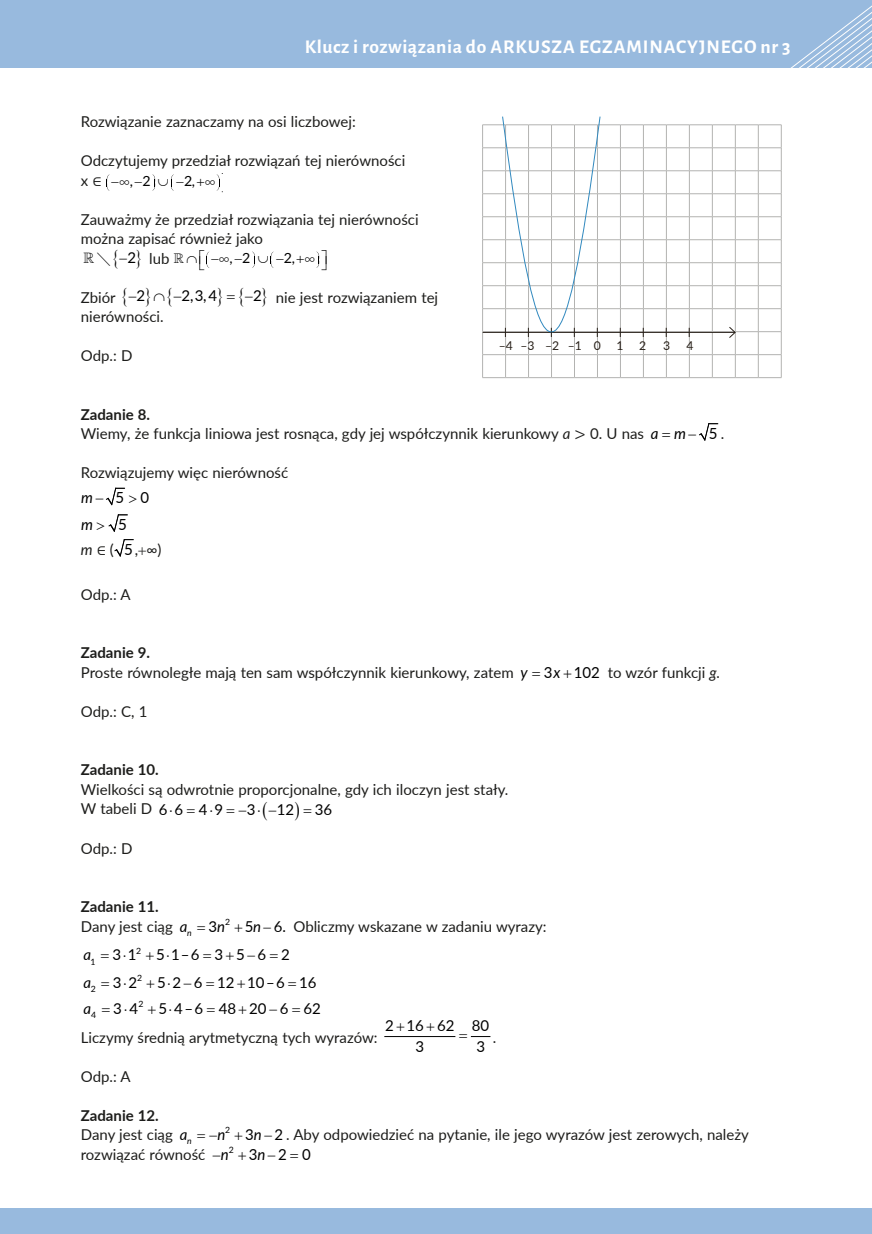
<style>
.page{position:relative;width:872px;height:1234px;background:#fff}
.page>*{position:absolute;margin:0;border:0;box-sizing:border-box;transform-origin:0 0}
.t1{font:700 19.5px "Alegreya Sans";letter-spacing:.03em;color:#fff}
.t2{font:15.3px "Lato";color:#000}
.t3{font:italic 15.3px/26.5px "Lato";color:#000}
.t4{font:15.15px/21.5px "Lato";color:#000}
.t5{font:300 15.15px "Lato";color:#000}
.t6{font:15px/19.5px "Lato";color:#1d1d1b}
.t7{font:15px "Lato";color:#000}
.t8{font:700 15px "Lato";color:#1d1d1b}
.t9{font:italic 15px "Lato";color:#000}
.t10{font:13.95px "Lato";color:#000}
.t11{font:13.95px "Euclid Math Two";color:#000}
.t12{font:12.15px "Lato";color:#29211a}
.t13{font:8.85px "Lato";color:#000}
.t14{font:8.7px "Lato";color:#000}
.t15{font:italic 8.7px "Lato";color:#000}
.s1{font-family:"Cambria Math"}
.s2{font-weight:300;font-size:15.15px}
.s3{color:#000}
.s4{font-family:"Euclid Math Two";font-size:13.95px;color:#000}
.s5{font-weight:700}
.s6{font-style:italic}
.s7{font-style:italic;font-size:15.3px;color:#000}
.s8{font-size:15.3px;color:#000}
.s9{font-style:normal}
.s10{font-style:italic;color:#000}
</style>
<div class="page">
<div style="left:0;top:1208px;width:872px;height:25px;background:#98bade"></div>
<div style="left:0;top:0;width:872px;height:68px;background:#98bade"></div>
<svg style="left:790px;top:5px;width:82px;height:63px"></svg>
<svg style="left:699px;top:423px;width:18px;height:17px"></svg>
<hr style="left:385px;top:1035px;width:70px;height:1px;background:#000">
<svg style="left:482px;top:116px;width:300px;height:262px"></svg>
<svg style="left:152px;top:174px;width:22px;height:17px"></svg>
<svg style="left:106px;top:174px;width:4px;height:17px"></svg>
<svg style="left:216px;top:174px;width:4px;height:17px"></svg>
<svg style="left:252px;top:251px;width:22px;height:17px"></svg>
<svg style="left:206px;top:251px;width:4px;height:17px"></svg>
<svg style="left:316px;top:251px;width:4px;height:17px"></svg>
<svg style="left:106px;top:487px;width:19px;height:18px"></svg>
<svg style="left:108px;top:514px;width:19px;height:18px"></svg>
<svg style="left:114px;top:539px;width:20px;height:17px"></svg>
<svg style="left:470px;top:1036px;width:20px;height:1px"></svg>
<h1 class="t1" style="left:305px;top:32px;width:487px">Klucz i rozwiązania do ARKUSZA EGZAMINACYJNEGO nr 3</h1>
<p class="t6" style="left:81px;top:111px;width:276px">Rozwiązanie zaznaczamy na osi liczbowej:</p>
<p class="t6" style="left:81px;top:150px;width:326px">Odczytujemy przedział rozwiązań tej nierówności x <span class="s1">∈</span></p>
<p class="t10" style="left:119px;top:171px;width:33px"><span class="s2">∞</span>, 2</p>
<p class="t10" style="left:184px;top:171px;width:13px">2,</p>
<p class="t11" style="left:74px;top:173px;width:12px">R</p>
<p class="t5" style="left:204px;top:171px;width:13px">∞</p>
<p class="t6" style="left:81px;top:209px;width:339px">Zauważmy że przedział rozwiązania tej nierówności</p>
<p class="t6" style="left:81px;top:228px;width:184px">można zapisać również jako</p>
<p class="t6" style="left:119px;top:248px;width:66px"><span class="s3">−2</span> lub <span class="s4">R</span></p>
<p class="t10" style="left:218px;top:248px;width:33px"><span class="s2">∞</span>, 2</p>
<p class="t10" style="left:284px;top:248px;width:13px">2,</p>
<p class="t5" style="left:304px;top:248px;width:13px">∞</p>
<p class="t6" style="left:81px;top:287px;width:102px">Zbiór <span class="s3">−</span> <span class="s3">∩</span> <span class="s3">−</span></p>
<p class="t7" style="left:137px;top:285px;width:10px">2</p>
<p class="t7" style="left:182px;top:285px;width:37px">2,3,4</p>
<p class="t6" style="left:253px;top:287px;width:187px"><span class="s3">2</span> nie jest rozwiązaniem tej</p>
<p class="t6" style="left:81px;top:306px;width:84px">nierówności.</p>
<p class="t6" style="left:81px;top:345px;width:53px">Odp.: D</p>
<p class="t12" style="left:499px;top:337px;width:103px">–4 –3 –2 –1 0</p>
<p class="t12" style="left:616px;top:337px;width:9px">1</p>
<p class="t12" style="left:639px;top:337px;width:9px">2</p>
<p class="t12" style="left:663px;top:337px;width:9px">3</p>
<p class="t12" style="left:686px;top:337px;width:9px">4</p>
<p class="t6" style="left:81px;top:404px;width:645px"><span class="s5">Zadanie 8.<br></span>Wiemy, że funkcja liniowa jest rosnąca, gdy jej współczynnik kierunkowy <span class="s6">a</span> <span class="s1">&gt;</span> 0. U nas <span class="s7">a m</span> <span class="s3">−</span> <span class="s8">5</span> .</p>
<p class="t6" style="left:81px;top:462px;width:209px">Rozwiązujemy więc nierówność</p>
<p class="t3" style="left:81px;top:484px;width:69px">m−<span class="s9">5 0 </span>m</p>
<p class="t2" style="left:118px;top:513px;width:10px">5</p>
<p class="t6" style="left:81px;top:539px;width:82px"><span class="s6">m</span><span class="s7">m</span><span class="s1">∈</span> ( <span class="s8">5</span>, ∞)</p>
<p class="t6" style="left:81px;top:584px;width:51px">Odp.: A</p>
<p class="t6" style="left:81px;top:642px;width:448px"><span class="s5">Zadanie 9.<br></span>Proste równoległe mają ten sam współczynnik kierunkowy, zatem <span class="s7">y</span></p>
<p class="t6" style="left:81px;top:701px;width:68px">Odp.: C, 1</p>
<p class="t2" style="left:544px;top:661px;width:18px">3<span class="s6">x</span></p>
<p class="t6" style="left:574px;top:662px;width:148px"><span class="s8">102</span> to wzór funkcji <span class="s6">g.</span></p>
<p class="t8" style="left:81px;top:758px;width:80px">Zadanie 10.</p>
<p class="t6" style="left:81px;top:779px;width:429px">Wielkości są odwrotnie proporcjonalne, gdy ich iloczyn jest stały.<br>W tabeli D <span class="s3">6 6 4 9</span></p>
<p class="t7" style="left:238px;top:798px;width:57px">− ⋅ −12</p>
<p class="t7" style="left:315px;top:798px;width:19px">36</p>
<p class="t7" style="left:247px;top:798px;width:10px">3</p>
<p class="t6" style="left:81px;top:837px;width:53px">Odp.: D</p>
<p class="t8" style="left:81px;top:895px;width:80px">Zadanie 11.</p>
<p class="t6" style="left:81px;top:915px;width:94px">Dany jest ciąg</p>
<p class="t14" style="left:225px;top:915px;width:7px">2</p>
<p class="t15" style="left:180px;top:926px;width:14px">n<sup>a</sup></p>
<p class="t6" style="left:293px;top:915px;width:255px">Obliczmy wskazane w zadaniu wyrazy:</p>
<p class="t7" style="left:209px;top:915px;width:18px">3<span class="s6">n</span></p>
<p class="t7" style="left:245px;top:915px;width:43px">5<span class="s6">n</span>−6.</p>
<p class="t14" style="left:136px;top:944px;width:7px">2</p>
<p class="t9" style="left:83px;top:944px;width:14px">a<sub>1</sub></p>
<p class="t7" style="left:112px;top:943px;width:25px">3 1</p>
<p class="t7" style="left:156px;top:943px;width:135px">51–6 356 2</p>
<p class="t14" style="left:137px;top:971px;width:7px">2</p>
<p class="t9" style="left:83px;top:971px;width:14px">a<sub>2</sub></p>
<p class="t7" style="left:113px;top:971px;width:26px">3 2</p>
<p class="t7" style="left:157px;top:971px;width:161px">5 2 6 12 10–6 16</p>
<p class="t14" style="left:138px;top:997px;width:7px">2</p>
<p class="t9" style="left:83px;top:997px;width:14px">a<sub>4</sub></p>
<p class="t7" style="left:113px;top:997px;width:26px">3 4</p>
<p class="t7" style="left:158px;top:997px;width:164px">5 4–6 48 20 6 62</p>
<p class="t6" style="left:81px;top:1026px;width:298px">Liczymy średnią arytmetyczną tych wyrazów:</p>
<p class="t4" style="left:415px;top:1013px;width:75px;text-indent:-30px">2 16 62 80<br>3</p>
<p class="t4" style="left:476px;top:1035px;width:10px">3</p>
<p class="t6" style="left:493px;top:1026px;width:5px">.</p>
<p class="t6" style="left:81px;top:1065px;width:51px">Odp.: A</p>
<p class="t8" style="left:81px;top:1103px;width:80px">Zadanie 12.</p>
<p class="t6" style="left:81px;top:1124px;width:94px">Dany jest ciąg</p>
<p class="t14" style="left:225px;top:1123px;width:7px">2</p>
<p class="t9" style="left:180px;top:1123px;width:9px">a</p>
<p class="t9" style="left:217px;top:1123px;width:9px">n</p>
<p class="t6" style="left:245px;top:1124px;width:505px"><span class="s3">3</span><span class="s10">n</span> <span class="s3">− 2</span> . Aby odpowiedzieć na pytanie, ile jego wyrazów jest zerowych, należy</p>
<p class="t15" style="left:187px;top:1134px;width:32px">n −</p>
<p class="t6" style="left:81px;top:1143px;width:126px">rozwiązać równość</p>
<p class="t13" style="left:229px;top:1143px;width:7px">2</p>
<p class="t3" style="left:212px;top:1140px;width:18px">−n</p>
<p class="t2" style="left:249px;top:1143px;width:63px"><span class="s6">n</span>3 − 2 0</p>
</div>
